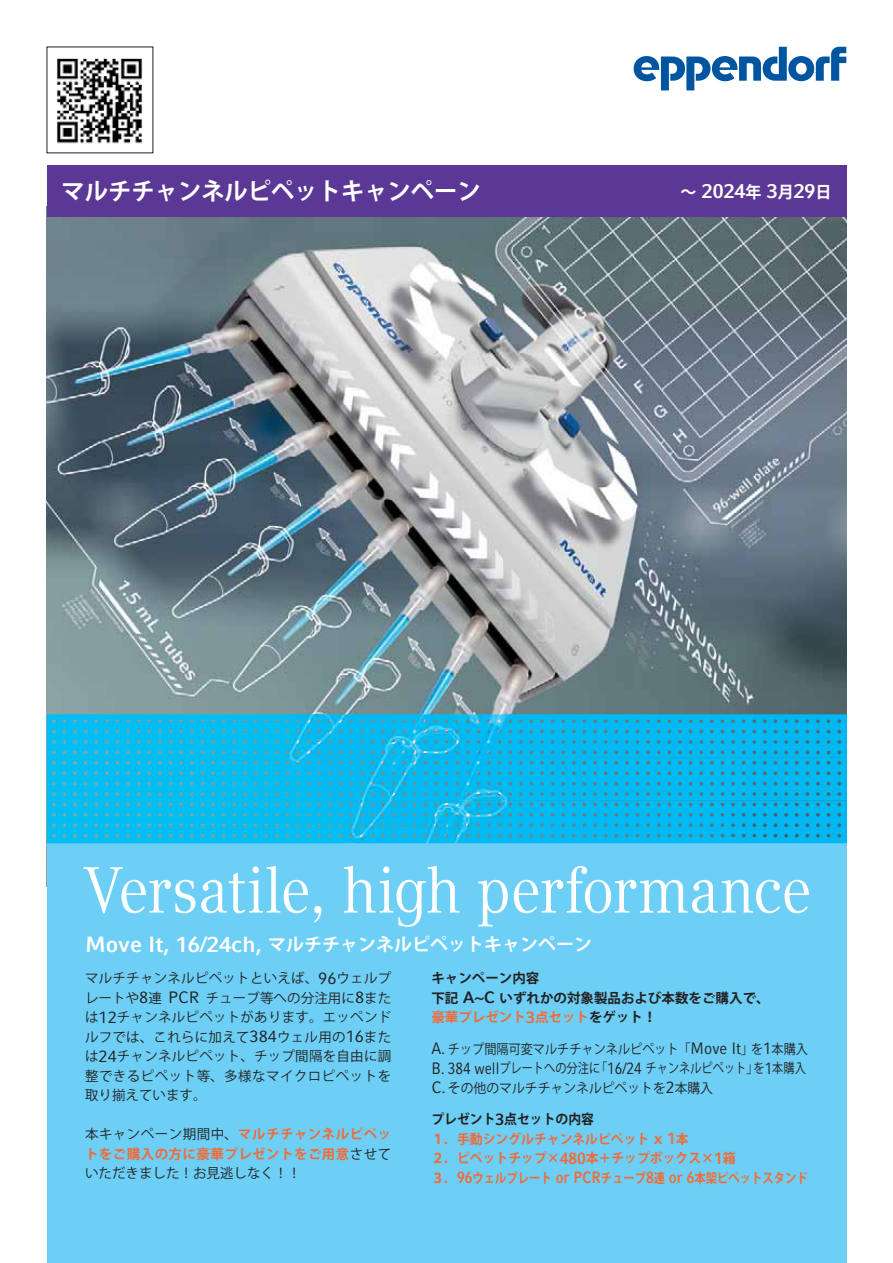
<style>
.page{position:relative;width:893px;height:1263px;background:#fff}
.page>*{position:absolute;margin:0;border:0;box-sizing:border-box;transform-origin:0 0}
.t1{font:64.5px "Compatil Textfor Eppendorf";letter-spacing:-.015em;color:#fff;scale:.92 1}
.t2{font:24px "Koz Go Pr 6 N Bold 90 msp RKSJ H";color:#fff}
.t3{font:700 20.1px "Compatil Factfor Eppendorf";color:#fff}
.t4{font:18px "Koz Go Pr 6 N Bold 90 msp RKSJ H";color:#fff}
.t5{font:13.5px/19.5px "Koz Go Pr 6 N Regular 90 msp RKSJ H";color:#231f20;text-align:justify}
.t6{font:13.5px/19.5px "Koz Go Pr 6 N Regular 90 msp RKSJ H";color:#231f20;scale:.9 1}
.t7{font:13.5px/19.5px "Koz Go Pr 6 N Bold 90 msp RKSJ H";color:#f26a36;scale:.95 1}
.t8{font:13.5px/19.5px "Koz Go Pr 6 N Bold 90 msp RKSJ H";color:#231f20}
.t9{font:13.5px "Koz Go Pr 6 N Regular 90 msp RKSJ H";letter-spacing:.035em;color:#231f20}
.t10{font:13.5px "Koz Go Pr 6 N Bold 90 msp RKSJ H";letter-spacing:.03em;color:#f26a36}
.s1{font-family:"Koz Go Pr 6 N Bold 90 msp RKSJ H";font-weight:400;font-size:16.5px}
.s2{font-family:"Compatil Factfor Eppendorf";font-weight:700;font-size:21.9px}
.s3{font-family:"Compatil Factfor Eppendorf";font-size:16.5px}
.s4{font-family:"Koz Go Pr 6 N Bold 90 msp RKSJ H";color:#f26a36}
.s5{font-family:"Koz Go Pr 6 N Regular 90 msp RKSJ H";color:#231f20}
.s6{font-family:"Compatil Factfor Eppendorf";font-weight:700;font-size:16.5px}
.s7{color:#f26a36}
.s8{font-family:"Compatil Factfor Eppendorf";font-weight:700;font-size:16.5px;color:#f26a36}
.s9{color:#231f20}
.s10{font-family:"Compatil Factfor Eppendorf";font-weight:700;font-size:16.5px;color:#231f20}
</style>
<div class="page">
<img style="left:47px;top:217px;width:799px;height:626px">
<div style="left:47px;top:166px;width:799px;height:51px;background:#5c3896"></div>
<div style="left:47px;top:843px;width:799px;height:420px;background:#6dcff6"></div>
<svg style="left:634px;top:47px;width:212px;height:43px"></svg>
<img style="left:580px;top:800px;width:266px;height:43px">
<img style="left:313px;top:757px;width:533px;height:43px">
<img style="left:47px;top:714px;width:533px;height:43px">
<img style="left:57px;top:58px;width:85px;height:86px">
<h2 class="t2" style="left:62px;top:182px;width:421px">マルチチャンネルピペットキャンペーン</h2>
<h3 class="t3" style="left:680px;top:180px;width:152px"><span class="s1">～</span> 2024<span class="s1">年</span> 3<span class="s1">月</span>29<span class="s1">日</span></h3>
<h1 class="t1" style="left:83px;top:853px;width:794px">Versatile, high performance</h1>
<h3 class="t4" style="left:85px;top:938px;width:508px"><span class="s2">Move It, 16/24ch,</span> マルチチャンネルピペットキャンペーン</h3>
<p class="t5" style="left:85px;top:970px;width:308px">マルチチャンネルピペットといえば、<span class="s3">96</span>ウェルプレートや<span class="s3">8</span>連 <span class="s3">PCR</span> チューブ等への分注用に<span class="s3">8</span>または<span class="s3">12</span>チャンネルピペットがあります。エッペンドルフでは、これらに加えて<span class="s3">384</span>ウェル用の<span class="s3">16</span>または<span class="s3">24</span>チャンネルピペット、チップ間隔を自由に調整できるピペット等、多様なマイクロピペットを取り揃えています。</p>
<p class="t9" style="left:85px;top:1129px;width:308px">本キャンペーン期間中、<span class="s4">マルチチャンネルピペッ</span></p>
<p class="t10" style="left:85px;top:1149px;width:308px">トをご購入の方に豪華プレゼントをご用意<span class="s5">させて</span></p>
<p class="t5" style="left:85px;top:1165px;width:217px">いただきました！お見逃しなく！！</p>
<p class="t8" style="left:431px;top:970px;width:340px">キャンペーン内容<br>下記 <span class="s6">A~C</span> いずれかの対象製品および本数をご購入で、<span class="s7">豪華プレゼント</span><span class="s8">3</span><span class="s7">点セット</span>をゲット！</p>
<p class="t6" style="left:431px;top:1041px;width:420px"><span class="s3">A.</span> チップ間隔可変マルチチャンネルピペット「<span class="s3">Move It</span>」を<span class="s3">1</span>本購入<br><span class="s3">B. 384 well</span>プレートへの分注に「<span class="s3">16/24</span> チャンネルピペット」を<span class="s3">1</span>本購入<br><span class="s3">C.</span> その他のマルチチャンネルピペットを<span class="s3">2</span>本購入</p>
<p class="t7" style="left:431px;top:1111px;width:398px"><span class="s9">プレゼント</span><span class="s10">3</span><span class="s9">点セットの内容<br></span>１．手動シングルチャンネルピペット <span class="s6">x 1</span>本<br>２．ピペットチップ×<span class="s6">480</span>本＋チップボックス×<span class="s6">1</span>箱<br>３．<span class="s6">96</span>ウェルプレート <span class="s6">or PCR</span>チューブ<span class="s6">8</span>連 <span class="s6">or 6</span>本架ピペットスタンド</p>
</div>
